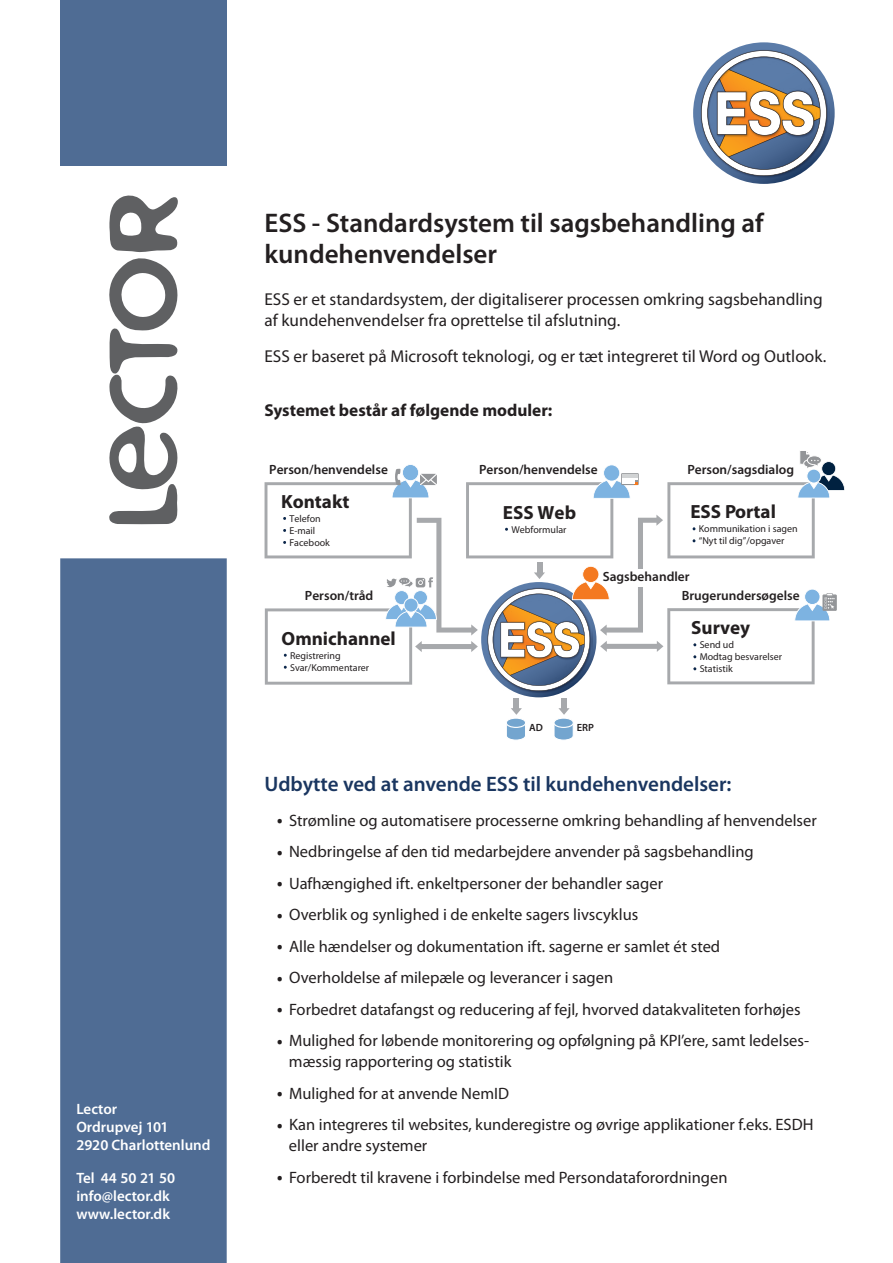
<style>
.page{position:relative;width:893px;height:1263px;background:#fff}
.page>*{position:absolute;margin:0;border:0;box-sizing:border-box;transform-origin:0 0}
.t1{font:600 27px/31.5px "Myriad Pro";color:#231f20}
.t2{font:600 21px "Myriad Pro";color:#1a3660}
.t3{font:700 19.05px "Myriad Pro";color:#231f20}
.t4{font:17.25px/21px "Myriad Pro";color:#231f20}
.t5{font:700 17.25px "Myriad Pro";color:#231f20}
.t6{font:16.5px/31.5px "Myriad Pro";color:#231f20}
.t7{font:600 15px/18px "Myriad Pro";color:#fff}
.t8{font:600 13.35px "Myriad Pro";color:#231f20}
.t9{font:600 10.5px "Myriad Pro";color:#231f20}
.t10{font:10.05px/12px "Myriad Pro";color:#231f20}
.s1{font-size:36px}
</style>
<div class="page">
<svg style="left:693px;top:42px;width:142px;height:142px"></svg>
<img style="left:699px;top:48px;width:130px;height:131px">
<svg style="left:701px;top:50px;width:126px;height:126px"></svg>
<div style="left:60px;top:558px;width:167px;height:705px;background:#4f6c94"></div>
<svg style="left:109px;top:195px;width:69px;height:329px"></svg>
<div style="left:60px;top:0;width:166px;height:166px;background:#4f6c94"></div>
<svg style="left:554px;top:725px;width:19px;height:15px"></svg>
<svg style="left:554px;top:718px;width:19px;height:9px"></svg>
<div style="left:553px;top:717px;width:21px;height:11px;border:1px solid #fff;border-radius:50%"></div>
<svg style="left:506px;top:725px;width:19px;height:15px"></svg>
<div style="left:506px;top:718px;width:20px;height:9px;background:#73a5cf;border-radius:50%"></div>
<div style="left:506px;top:717px;width:20px;height:11px;border:1px solid #fff;border-radius:50%"></div>
<svg style="left:265px;top:451px;width:580px;height:240px"></svg>
<svg style="left:558px;top:708px;width:12px;height:7px"></svg>
<div style="left:561px;top:698px;width:6px;height:12px;background:#a7a9ac"></div>
<svg style="left:511px;top:708px;width:11px;height:7px"></svg>
<div style="left:514px;top:698px;width:5px;height:12px;background:#a7a9ac"></div>
<p class="t7" style="left:76px;top:1100px;width:136px">Lector<br>Ordrupvej 101<br>2920 Charlottenlund</p>
<p class="t7" style="left:76px;top:1169px;width:100px">Tel 44 50 21 50 info@lector.dk www.lector.dk</p>
<h1 class="t1" style="left:264px;top:206px;width:501px">ESS - Standardsystem til sagsbehandling af kundehenvendelser</h1>
<p class="t4" style="left:264px;top:288px;width:560px">ESS er et standardsystem, der digitaliserer processen omkring sagsbehandling af kundehenvendelser fra oprettelse til afslutning.</p>
<p class="t4" style="left:264px;top:345px;width:563px">ESS er baseret på Microsoft teknologi, og er tæt integreret til Word og Outlook.</p>
<p class="t5" style="left:264px;top:399px;width:289px">Systemet består af følgende moduler:</p>
<p class="t8" style="left:269px;top:461px;width:120px">Person/henvendelse</p>
<p class="t3" style="left:281px;top:489px;width:70px">Kontakt</p>
<p class="t10" style="left:283px;top:512px;width:48px"><sup>.</sup> Telefon<br><sup>.</sup> E-mail<br><sup>.</sup> Facebook</p>
<p class="t8" style="left:305px;top:587px;width:70px">Person/tråd</p>
<p class="t3" style="left:282px;top:626px;width:116px">Omnichannel</p>
<p class="t10" style="left:284px;top:649px;width:87px"><sup>.</sup> Registrering<br><sup>.</sup> Svar/Kommentarer</p>
<p class="t8" style="left:479px;top:461px;width:120px">Person/henvendelse</p>
<p class="t3" style="left:503px;top:500px;width:75px">ESS Web</p>
<p class="t10" style="left:505px;top:523px;width:63px"><sup>.</sup> Webformular</p>
<p class="t8" style="left:687px;top:461px;width:108px">Person/sagsdialog</p>
<p class="t3" style="left:690px;top:499px;width:87px">ESS Portal</p>
<p class="t10" style="left:693px;top:523px;width:106px"><sup>.</sup> Kommunikation i sagen <sup>.</sup> “Nyt til dig”/opgaver</p>
<p class="t8" style="left:603px;top:568px;width:88px">Sagsbehandler</p>
<p class="t8" style="left:682px;top:587px;width:119px">Brugerundersøgelse</p>
<p class="t9" style="left:529px;top:721px;width:15px">AD</p>
<p class="t9" style="left:577px;top:721px;width:19px">ERP</p>
<p class="t3" style="left:691px;top:615px;width:60px">Survey</p>
<p class="t10" style="left:694px;top:639px;width:90px"><sup>.</sup> Send ud<br><sup>.</sup> Modtag besvarelser <sup>.</sup> Statistik</p>
<p class="t2" style="left:264px;top:771px;width:468px">Udbytte ved at anvende ESS til kundehenvendelser:</p>
<p class="t6" style="left:276px;top:804px;width:542px"><span class="s1">.</span> Strømline og automatisere processerne omkring behandling af henvendelser <span class="s1">.</span> Nedbringelse af den tid medarbejdere anvender på sagsbehandling<br><span class="s1">.</span> Uafhængighed ift. enkeltpersoner der behandler sager<br><span class="s1">.</span> Overblik og synlighed i de enkelte sagers livscyklus<br><span class="s1">.</span> Alle hændelser og dokumentation ift. sagerne er samlet ét sted<br><span class="s1">.</span> Overholdelse af milepæle og leverancer i sagen<br><span class="s1">.</span> Forbedret datafangst og reducering af fejl, hvorved datakvaliteten forhøjes<br><span class="s1">.</span> Mulighed for løbende monitorering og opfølgning på KPI’ere, samt ledelses-</p>
<p class="t6" style="left:276px;top:1045px;width:539px;text-indent:13px">mæssig rapportering og statistik<br><span class="s1">.</span> Mulighed for at anvende NemID<br><span class="s1">.</span> Kan integreres til websites, kunderegistre og øvrige applikationer f.eks. ESDH</p>
<p class="t6" style="left:276px;top:1129px;width:453px;text-indent:13px">eller andre systemer<br><span class="s1">.</span> Forberedt til kravene i forbindelse med Persondataforordningen</p>
</div>
